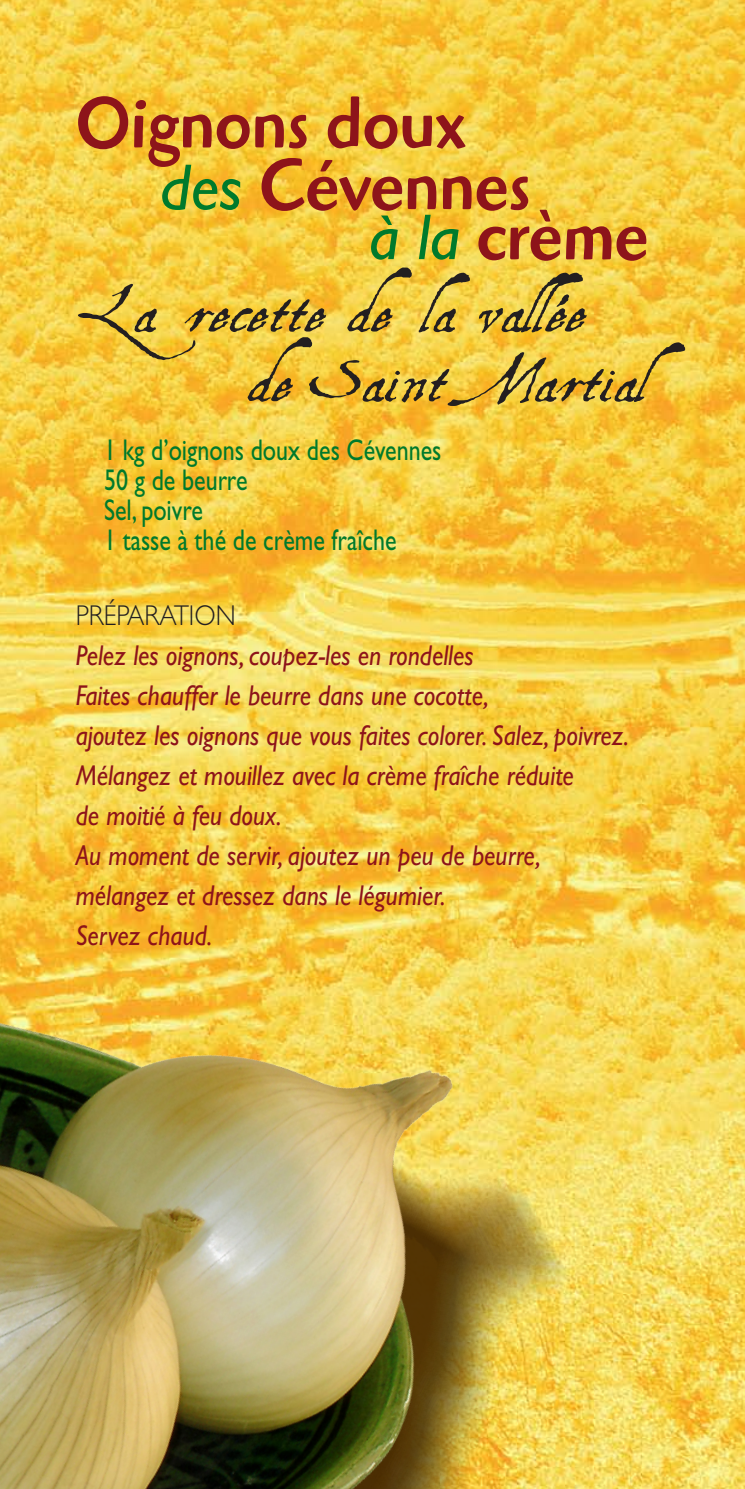
<style>
.page{position:relative;width:745px;height:1489px;background:#fff}
.page>*{position:absolute;margin:0;border:0;box-sizing:border-box;transform-origin:0 0}
.t1{font:500 75px "Highlander";color:#8d141a;scale:.9 1}
.t2{font:59.5px "Aquiline Two";color:#231f20;scale:1.18 1}
.t3{font:30px "Gill Sans";color:#007a2c;scale:.8 1}
.t4{font:italic 28.75px "Gill Sans";color:#8d141a;scale:.9 1}
.t5{font:300 28.75px "Gill Sans";color:#231f20;scale:.9 1}
.s1{font-family:"Gill Sans";font-weight:400;font-style:italic;font-size:65px;color:#007a2c}
</style>
<div class="page">
<img style="left:0;top:0;width:744px;height:797px">
<img style="left:0;top:797px;width:744px;height:691px">
<p class="t1" style="left:76px;top:79px;width:434px">Oignons doux</p>
<p class="t1" style="left:160px;top:141px;width:412px"><span class="s1">des</span> Cévennes</p>
<p class="t1" style="left:368px;top:191px;width:312px"><span class="s1">à la</span> crème</p>
<p class="t2" style="left:76px;top:276px;width:435px">La recette de la vallée</p>
<p class="t2" style="left:249px;top:346px;width:374px">de Saint Martial</p>
<p class="t3" style="left:104px;top:432px;width:423px">1 kg d’oignons doux des Cévennes</p>
<p class="t3" style="left:104px;top:462px;width:181px">50 g de beurre</p>
<p class="t3" style="left:104px;top:492px;width:125px">Sel, poivre</p>
<p class="t3" style="left:104px;top:522px;width:367px">1 tasse à thé de crème fraîche</p>
<p class="t5" style="left:76px;top:599px;width:179px">PRÉPARATION</p>
<p class="t4" style="left:76px;top:638px;width:443px">Pelez les oignons, coupez-les en rondelles</p>
<p class="t4" style="left:76px;top:678px;width:460px">Faites chauffer le beurre dans une cocotte,</p>
<p class="t4" style="left:76px;top:718px;width:615px">ajoutez les oignons que vous faites colorer. Salez, poivrez.</p>
<p class="t4" style="left:76px;top:758px;width:554px">Mélangez et mouillez avec la crème fraîche réduite</p>
<p class="t4" style="left:76px;top:798px;width:230px">de moitié à feu doux.</p>
<p class="t4" style="left:76px;top:838px;width:518px">Au moment de servir, ajoutez un peu de beurre,</p>
<p class="t4" style="left:76px;top:878px;width:412px">mélangez et dressez dans le légumier.</p>
<p class="t4" style="left:76px;top:918px;width:153px">Servez chaud.</p>
</div>
